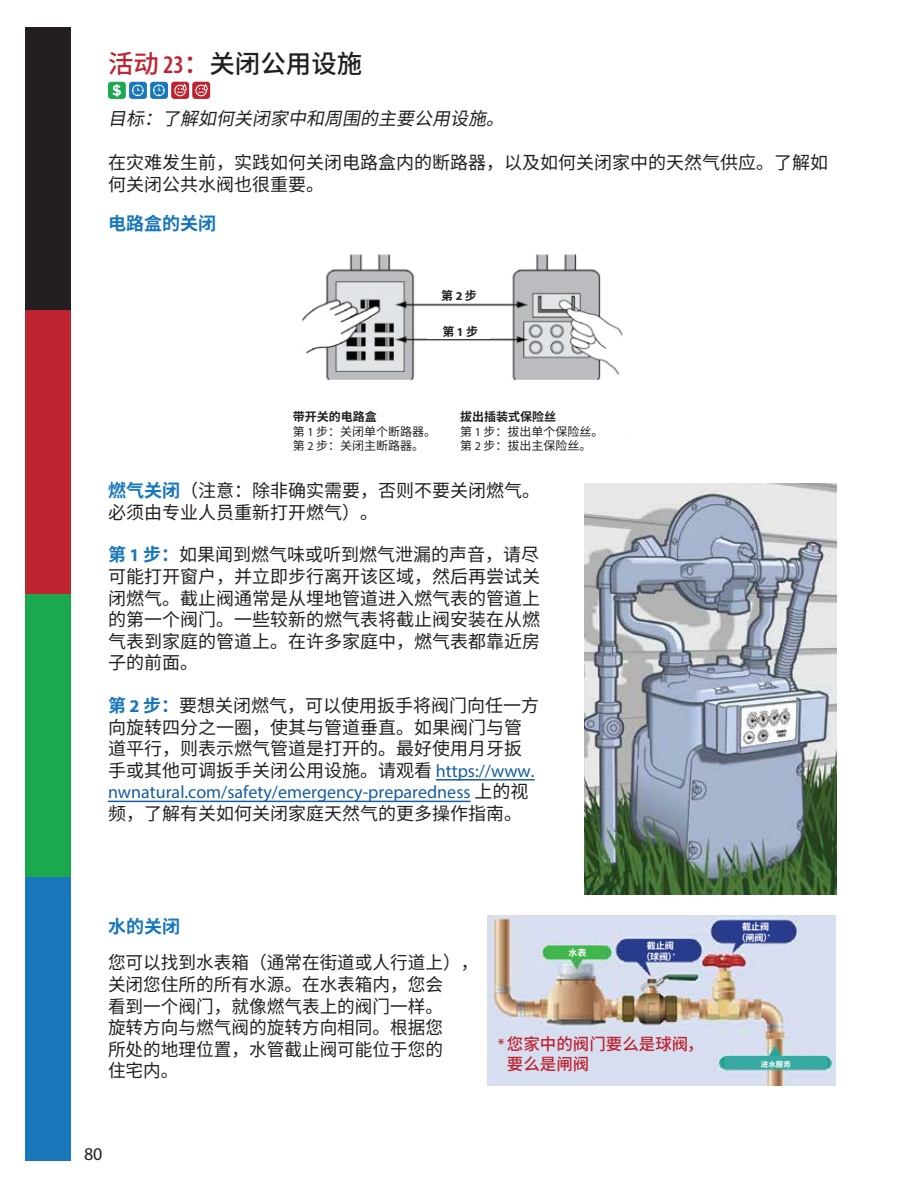
<style>
.page{position:relative;width:918px;height:1188px;background:#fff}
.page>*{position:absolute;margin:0;border:0;box-sizing:border-box;transform-origin:0 0}
.Body_12_A_0_8{font:500 25.5px "Noto Sans SC";color:#231f20}
.Body_12_A_0_8-2{font:18px/21.6px "Noto Sans SC";color:#231f20}
.Body_12_A_0_8-3{font:italic 18px "Noto Sans SC";color:#231f20}
.Blue_Subhead_12_A_4_10{font:700 18px "Noto Sans SC";color:#1876bb}
.t1{font:18px "Myriad Pro";color:#231f20}
.Body_12_A_0_8-4{font:500 16.5px/19.8px "Noto Sans SC";color:#be2331}
.Body_12_A_0_8-5{font:12px "Noto Sans SC";color:#231f20}
.Body_12_A_0_8-6{font:700 12px "Noto Sans SC";color:#231f20}
.Body_12_A_0_8-7{font:700 9px/10.8px "Noto Sans SC";color:#fff;text-align:center}
.Body_12_A_0_8-8{font:700 7.5px "Noto Sans SC";color:#fff}
.s1{color:#be2331}
.s2{font-family:"Myriad Pro";font-weight:600;font-stretch:condensed;color:#be2331}
.s3{font-family:"Myriad Pro"}
.s4{font-weight:700;color:#1876bb}
.s5{font-family:"Myriad Pro";font-weight:700;color:#1876bb}
.s6{font-family:"Myriad Pro";color:#175d9e}
.s7{font-family:"Myriad Pro";font-weight:600;font-stretch:condensed}
</style>
<div class="page">
<div style="left:25px;top:27px;width:45px;height:283px;background:#231f20"></div>
<div style="left:25px;top:310px;width:45px;height:284px;background:#be2331"></div>
<div style="left:25px;top:594px;width:45px;height:284px;background:#1aa94f"></div>
<div style="left:25px;top:878px;width:45px;height:283px;background:#1978bb"></div>
<img style="left:584px;top:483px;width:253px;height:412px">
<hr style="left:436px;top:779px;width:99px;height:2px;background:#175d9e">
<hr style="left:108px;top:801px;width:363px;height:1px;background:#175d9e">
<div style="left:108px;top:82px;width:18px;height:17px;background:#1aa94f;border-radius:3px"></div>
<svg style="left:112px;top:84px;width:9px;height:13px"></svg>
<div style="left:150px;top:82px;width:18px;height:17px;background:#1978bb;border-radius:3px"></div>
<svg style="left:153px;top:85px;width:12px;height:11px"></svg>
<div style="left:129px;top:82px;width:18px;height:17px;background:#1978bb;border-radius:3px"></div>
<svg style="left:132px;top:85px;width:12px;height:11px"></svg>
<div style="left:171px;top:82px;width:18px;height:17px;background:#be2331;border-radius:3px"></div>
<svg style="left:174px;top:83px;width:13px;height:13px"></svg>
<div style="left:192px;top:82px;width:18px;height:17px;background:#be2331;border-radius:3px"></div>
<svg style="left:195px;top:83px;width:13px;height:13px"></svg>
<img style="left:302px;top:254px;width:321px;height:126px">
<div style="left:428px;top:282px;width:62px;height:21px;background:#fff"></div>
<div style="left:428px;top:317px;width:62px;height:22px;background:#fff"></div>
<img style="left:487px;top:916px;width:349px;height:170px">
<div style="left:548px;top:946px;width:57px;height:13px;background:#41b64d"></div>
<div style="left:624px;top:940px;width:69px;height:21px;background:#293b8c"></div>
<div style="left:722px;top:921px;width:64px;height:21px;background:#293b8c"></div>
<div style="left:497px;top:1031px;width:217px;height:40px;background:#d7def0"></div>
<div style="left:725px;top:1056px;width:101px;height:12px;background:#37aba1"></div>
<p class="Body_12_A_0_8" style="left:108px;top:49px;width:256px"><span class="s1">活动</span> <span class="s2">23</span><span class="s1">：</span>关闭公用设施</p>
<p class="Body_12_A_0_8-3" style="left:108px;top:108px;width:407px">目标：了解如何关闭家中和周围的主要公用设施。</p>
<p class="Body_12_A_0_8-2" style="left:108px;top:152px;width:721px">在灾难发生前，实践如何关闭电路盒内的断路器，以及如何关闭家中的天然气供应。了解如何关闭公共水阀也很重要。</p>
<p class="Blue_Subhead_12_A_4_10" style="left:108px;top:214px;width:109px">电路盒的关闭</p>
<p class="Body_12_A_0_8-6" style="left:441px;top:289px;width:37px">第 <span class="s3">2</span> 步</p>
<p class="Body_12_A_0_8-6" style="left:443px;top:325px;width:37px">第 <span class="s3">1</span> 步</p>
<p class="Body_12_A_0_8-6" style="left:293px;top:410px;width:85px">带开关的电路盒</p>
<p class="Body_12_A_0_8-5" style="left:293px;top:425px;width:145px">第 <span class="s3">1</span> 步：关闭单个断路器。</p>
<p class="Body_12_A_0_8-5" style="left:293px;top:439px;width:133px">第 <span class="s3">2</span> 步：关闭主断路器。</p>
<p class="Body_12_A_0_8-6" style="left:460px;top:410px;width:97px">拔出插装式保险丝</p>
<p class="Body_12_A_0_8-5" style="left:460px;top:425px;width:145px">第 <span class="s3">1</span> 步：拔出单个保险丝。</p>
<p class="Body_12_A_0_8-5" style="left:460px;top:439px;width:133px">第 <span class="s3">2</span> 步：拔出主保险丝。</p>
<p class="Body_12_A_0_8-2" style="left:108px;top:480px;width:433px"><span class="s4">燃气关闭</span>（注意：除非确实需要，否则不要关闭燃气。必须由专业人员重新打开燃气）。</p>
<p class="Body_12_A_0_8-2" style="left:108px;top:544px;width:433px;text-align:justify"><span class="s4">第</span> <span class="s5">1</span> <span class="s4">步：</span>如果闻到燃气味或听到燃气泄漏的声音，请尽可能打开窗户，并立即步行离开该区域，然后再尝试关闭燃气。截止阀通常是从埋地管道进入燃气表的管道上的第一个阀门。一些较新的燃气表将截止阀安装在从燃气表到家庭的管道上。在许多家庭中，燃气表都靠近房子的前面。</p>
<p class="Body_12_A_0_8-2" style="left:108px;top:695px;width:433px"><span class="s4">第</span> <span class="s5">2</span> <span class="s4">步：</span>要想关闭燃气，可以使用扳手将阀门向任一方向旋转四分之一圈，使其与管道垂直。如果阀门与管道平行，则表示燃气管道是打开的。最好使用月牙扳手或其他可调扳手关闭公用设施。请观看 <span class="s6">https://www. nwnatural.com/safety/emergency-preparedness</span> 上的视频，了解有关如何关闭家庭天然气的更多操作指南。</p>
<p class="Blue_Subhead_12_A_4_10" style="left:108px;top:916px;width:73px">水的关闭</p>
<p class="Body_12_A_0_8-2" style="left:108px;top:952px;width:372px">您可以找到水表箱（通常在街道或人行道上），关闭您住所的所有水源。在水表箱内，您会<br>看到一个阀门，就像燃气表上的阀门一样。<br>旋转方向与燃气阀的旋转方向相同。根据您<br>所处的地理位置，水管截止阀可能位于您的<br>住宅内。</p>
<p class="t1" style="left:84px;top:1143px;width:20px">80</p>
<p class="Body_12_A_0_8-7" style="left:568px;top:947px;width:19px">水表</p>
<p class="Body_12_A_0_8-7" style="left:642px;top:941px;width:37px">截止阀（球阀）<sup>*</sup></p>
<p class="Body_12_A_0_8-4" style="left:507px;top:1034px;width:198px;text-indent:-9px"><span class="s7">*</span> 您家中的阀门要么是球阀，要么是闸阀</p>
<p class="Body_12_A_0_8-7" style="left:742px;top:922px;width:28px">截止阀</p>
<p class="Body_12_A_0_8-7" style="left:737px;top:932px;width:37px">（闸阀）<sup>*</sup></p>
<p class="Body_12_A_0_8-8" style="left:761px;top:1060px;width:31px">进水服务</p>
</div>
